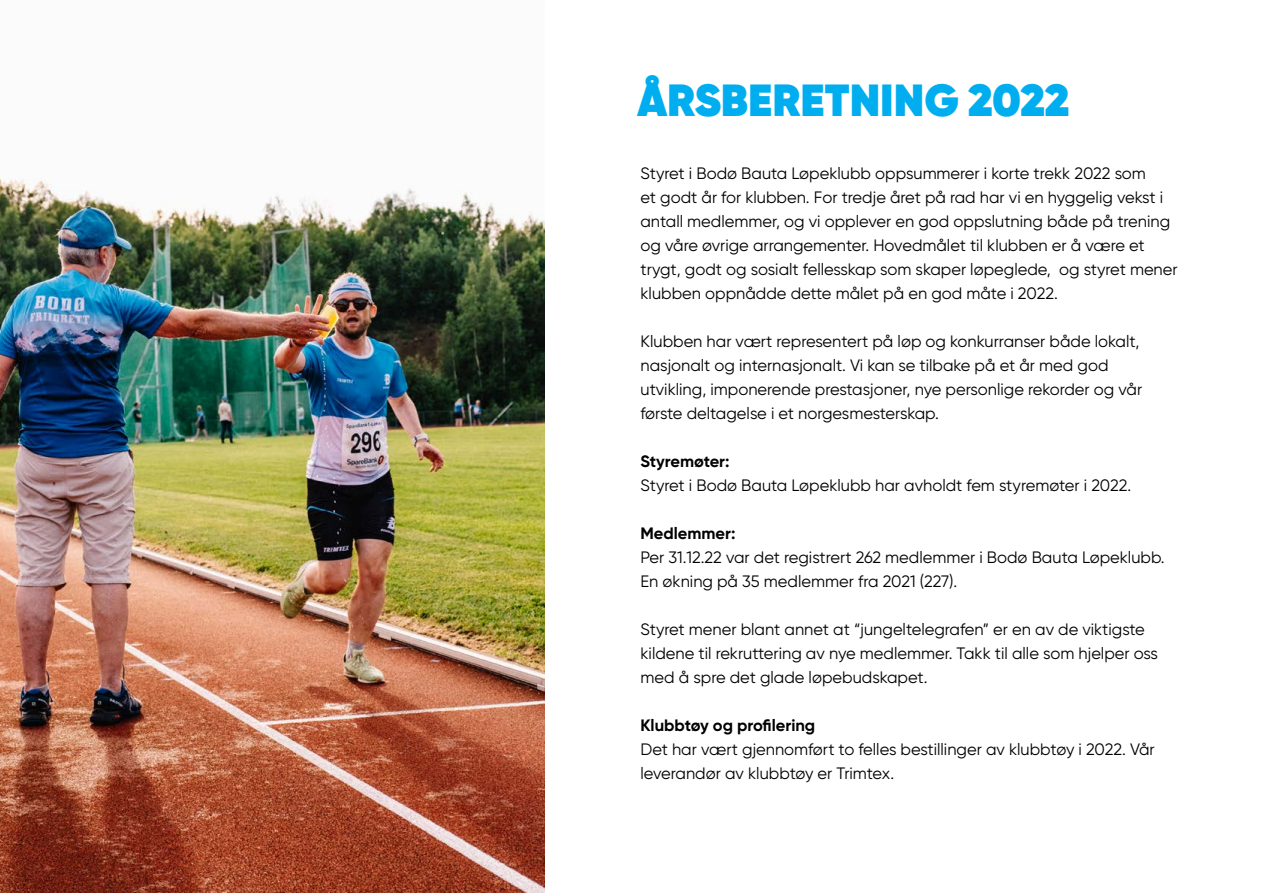
<style>
.page{position:relative;width:1263px;height:893px;background:#fff}
.page>*{position:absolute;margin:0;border:0;box-sizing:border-box;transform-origin:0 0}
.t1{font:800 45px "Gilroy";color:#00aeef}
.t2{font:16.5px/24px "Gilroy";color:#000}
.t3{font:700 16.5px "Gilroy";color:#000}
</style>
<div class="page">
<img style="left:0;top:178px;width:544px;height:715px">
<h1 class="t1" style="left:637px;top:71px;width:433px">ÅRSBERETNING 2022</h1>
<p class="t2" style="left:640px;top:161px;width:539px">Styret i Bodø Bauta Løpeklubb oppsummerer i korte trekk 2022 som<br>et godt år for klubben. For tredje året på rad har vi en hyggelig vekst i antall medlemmer, og vi opplever en god oppslutning både på trening og våre øvrige arrangementer. Hovedmålet til klubben er å være et trygt, godt og sosialt fellesskap som skaper løpeglede, og styret mener klubben oppnådde dette målet på en god måte i 2022.</p>
<p class="t2" style="left:640px;top:329px;width:503px">Klubben har vært representert på løp og konkurranser både lokalt, nasjonalt og internasjonalt. Vi kan se tilbake på et år med god utvikling, imponerende prestasjoner, nye personlige rekorder og vår første deltagelse i et norgesmesterskap.</p>
<p class="t3" style="left:640px;top:451px;width:91px">Styremøter:</p>
<p class="t2" style="left:640px;top:473px;width:492px">Styret i Bodø Bauta Løpeklubb har avholdt fem styremøter i 2022.</p>
<p class="t3" style="left:640px;top:523px;width:96px">Medlemmer:</p>
<p class="t2" style="left:640px;top:545px;width:526px">Per 31.12.22 var det registrert 262 medlemmer i Bodø Bauta Løpeklubb.<br>En økning på 35 medlemmer fra 2021 (227).</p>
<p class="t2" style="left:640px;top:617px;width:519px">Styret mener blant annet at “jungeltelegrafen” er en av de viktigste kildene til rekruttering av nye medlemmer. Takk til alle som hjelper oss med å spre det glade løpebudskapet.</p>
<p class="t3" style="left:640px;top:715px;width:176px">Klubbtøy og profilering</p>
<p class="t2" style="left:640px;top:737px;width:516px">Det har vært gjennomført to felles bestillinger av klubbtøy i 2022. Vår leverandør av klubbtøy er Trimtex.</p>
</div>
